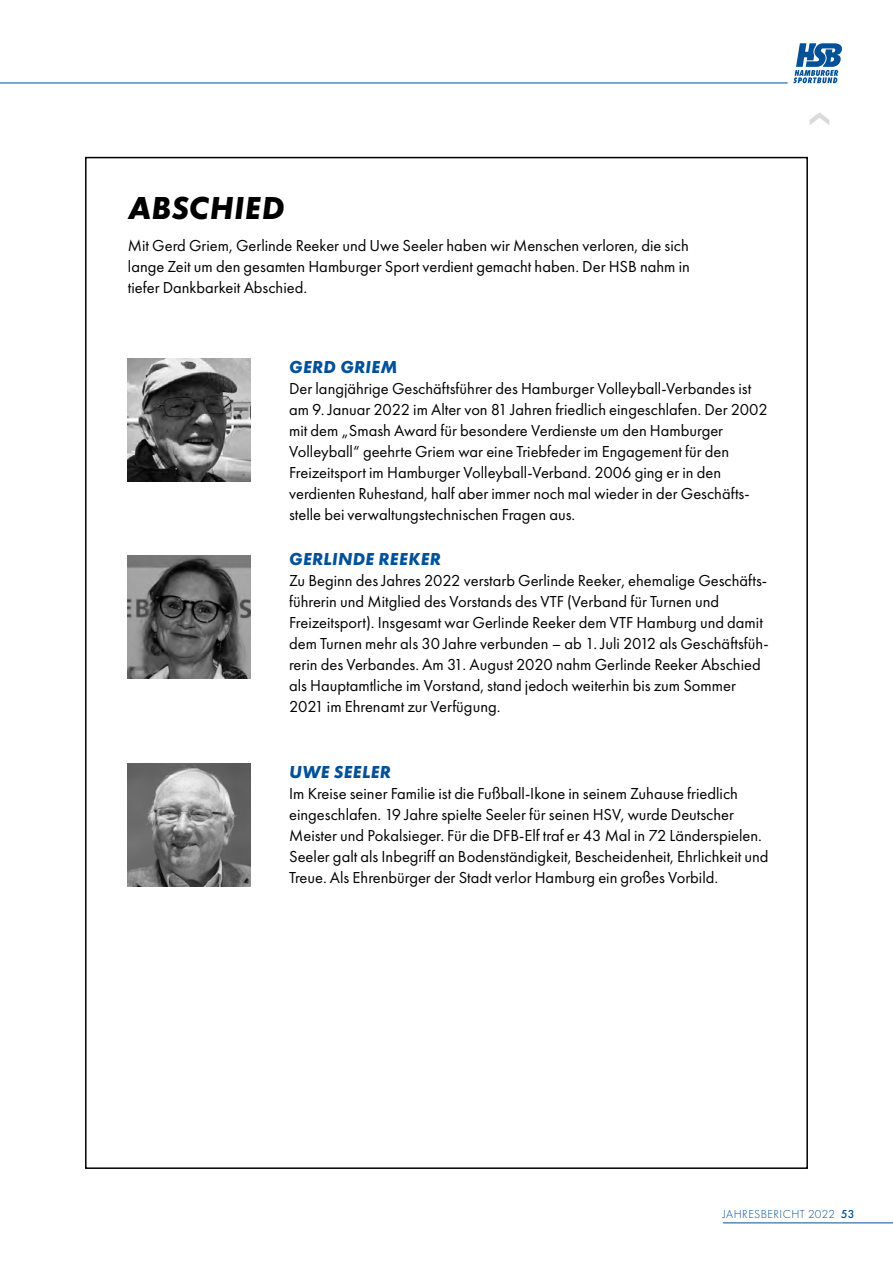
<style>
.page{position:relative;width:893px;height:1263px;background:#fff}
.page>*{position:absolute;margin:0;border:0;box-sizing:border-box;transform-origin:0 0}
.t1{font:italic 700 33px "Futura PT";letter-spacing:.015em;color:#000}
.t2{font:italic 700 18px "Futura PT";letter-spacing:.015em;color:#005197}
.t3{font:16.5px/21px "Futura PT";color:#000}
.t4{font:300 12px "Futura PT";letter-spacing:.035em;color:#005197}
.s1{font-weight:500}
</style>
<div class="page">
<hr style="left:723px;top:1222px;width:170px;height:1px;background:#005197">
<hr style="left:0;top:83px;width:788px;height:1px;background:#005197">
<svg style="left:793px;top:43px;width:49px;height:40px"></svg>
<img style="left:128px;top:359px;width:123px;height:122px">
<img style="left:128px;top:555px;width:123px;height:123px">
<img style="left:128px;top:764px;width:123px;height:122px">
<h1 class="t1" style="left:128px;top:188px;width:158px">ABSCHIED</h1>
<p class="t3" style="left:128px;top:235px;width:563px;text-align:justify">Mit Gerd Griem, Gerlinde Reeker und Uwe Seeler haben wir Menschen verloren, die sich lange Zeit um den gesamten Hamburger Sport verdient gemacht haben. Der HSB nahm in tiefer Dankbarkeit Abschied.</p>
<p class="t2" style="left:289px;top:355px;width:110px">GERD GRIEM</p>
<p class="t3" style="left:289px;top:377px;width:480px">Der langjährige Geschäftsführer des Hamburger Volleyball-Verbandes ist am 9. Januar 2022 im Alter von 81 Jahren friedlich eingeschlafen. Der 2002 mit dem „Smash Award für besondere Verdienste um den Hamburger Volleyball“ geehrte Griem war eine Triebfeder im Engagement für den Freizeitsport im Hamburger Volleyball-Verband. 2006 ging er in den verdienten Ruhestand, half aber immer noch mal wieder in der Geschäfts&shy;stelle bei verwaltungstechnischen Fragen aus.</p>
<p class="t2" style="left:289px;top:547px;width:153px">GERLINDE REEKER</p>
<p class="t3" style="left:289px;top:569px;width:481px">Zu Beginn des Jahres 2022 verstarb Gerlinde Reeker, ehemalige Geschäfts&shy;führerin und Mitglied des Vorstands des VTF (Verband für Turnen und Freizeitsport). Insgesamt war Gerlinde Reeker dem VTF Hamburg und damit dem Turnen mehr als 30 Jahre verbunden – ab 1. Juli 2012 als Geschäftsfüh&shy;rerin des Verbandes. Am 31. August 2020 nahm Gerlinde Reeker Abschied als Hauptamtliche im Vorstand, stand jedoch weiterhin bis zum Sommer 2021 im Ehrenamt zur Verfügung.</p>
<p class="t2" style="left:289px;top:760px;width:103px">UWE SEELER</p>
<p class="t3" style="left:289px;top:782px;width:481px">Im Kreise seiner Familie ist die Fußball-Ikone in seinem Zuhause friedlich eingeschlafen. 19 Jahre spielte Seeler für seinen HSV, wurde Deutscher Meister und Pokalsieger. Für die DFB-Elf traf er 43 Mal in 72 Länderspielen.<br>Seeler galt als Inbegriff an Bodenständigkeit, Bescheidenheit, Ehrlichkeit und Treue. Als Ehrenbürger der Stadt verlor Hamburg ein großes Vorbild.</p>
<p class="t4" style="left:723px;top:1207px;width:133px">JAHRESBERICHT 2022 <span class="s1">53</span></p>
</div>
